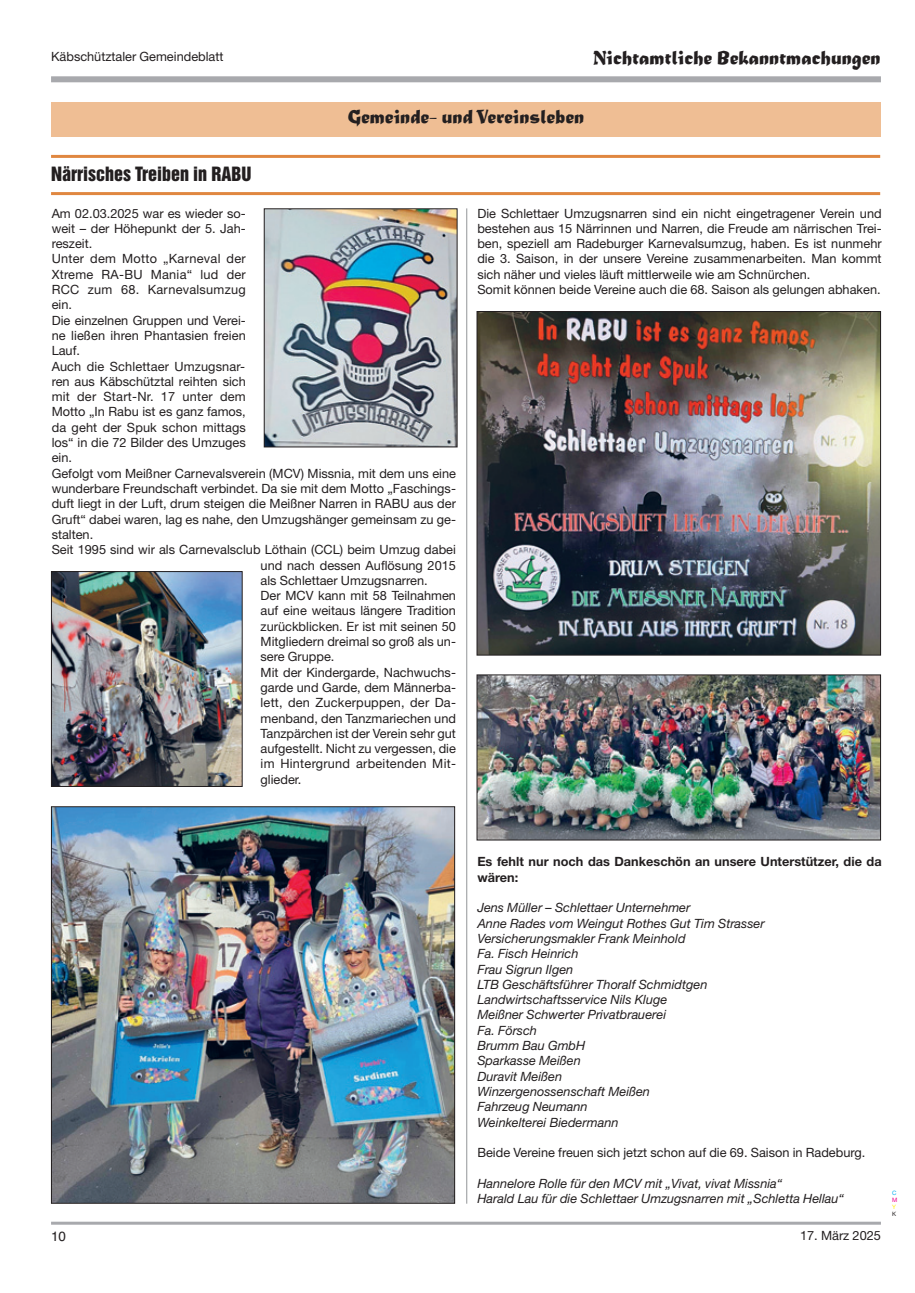
<style>
.page{position:relative;width:915px;height:1293px;background:#fff}
.page>*{position:absolute;margin:0;border:0;box-sizing:border-box;transform-origin:0 0}
.t1{font:21px "Matura";color:#231f20}
.t2{font:18px "Helvetica Inserat";color:#231f20}
.t3{font:13.5px "Helvetica";color:#231f20}
.t4{font:12.75px/15.3px "Helvetica Neue";color:#231f20}
.t5{font:italic 12.75px/15.3px "Helvetica Neue";color:#231f20}
.t6{font:12.75px "Helvetica Neue";letter-spacing:.02em;color:#231f20}
.t7{font:700 12.75px/15.3px "Helvetica Neue";color:#231f20}
.t8{font:6px "Helvetica Neue";color:#00aeef}
.t9{font:6px "Helvetica Neue";color:#ed028c}
.t10{font:6px "Helvetica Neue";color:#fff101}
.t11{font:6px "Helvetica Neue";color:#231f20}
</style>
<div class="page">
<div style="left:51px;top:76px;width:829px;height:6px;background:#a8a9ad"></div>
<hr style="left:51px;top:1221px;width:829px;height:3px;background:#a8a9ad">
<hr style="left:51px;top:155px;width:828px;height:3px;background:#e08740">
<hr style="left:51px;top:192px;width:828px;height:3px;background:#e08740">
<div style="left:52px;top:102px;width:828px;height:34px;background:#efbe94"></div>
<img style="left:53px;top:808px;width:400px;height:393px">
<img style="left:53px;top:573px;width:187px;height:212px">
<div style="left:51px;top:571px;width:191px;height:216px;border:1px solid #231f20"></div>
<img style="left:478px;top:676px;width:400px;height:162px">
<div style="left:476px;top:674px;width:404px;height:166px;border:1px solid #231f20"></div>
<img style="left:478px;top:313px;width:400px;height:340px">
<div style="left:476px;top:311px;width:404px;height:344px;border:1px solid #231f20"></div>
<img style="left:266px;top:210px;width:189px;height:235px">
<div style="left:264px;top:208px;width:193px;height:239px;border:1px solid #231f20"></div>
<hr style="left:466px;top:208px;width:1px;height:995px;background:#939598">
<p class="t4" style="left:51px;top:51px;width:174px">Käbschütztaler Gemeindeblatt</p>
<h1 class="t1" style="left:593px;top:50px;width:289px">Nichtamtliche Bekanntmachungen</h1>
<h2 class="t2" style="left:51px;top:166px;width:202px">Närrisches Treiben in RABU</h2>
<h1 class="t1" style="left:348px;top:110px;width:238px">Gemeinde- und Vereinsleben</h1>
<p class="t4" style="left:52px;top:207px;width:195px">Am 02.03.2025 war es wieder so-</p>
<p class="t4" style="left:52px;top:222px;width:195px">weit – der Höhepunkt der 5. Jah-</p>
<p class="t4" style="left:52px;top:237px;width:42px">reszeit.</p>
<p class="t6" style="left:52px;top:254px;width:195px">Unter dem Motto „Karneval der</p>
<p class="t6" style="left:52px;top:270px;width:195px">Xtreme RA-BU Mania“ lud der</p>
<p class="t6" style="left:52px;top:285px;width:195px">RCC zum 68. Karnevalsumzug</p>
<p class="t4" style="left:52px;top:298px;width:22px">ein.</p>
<p class="t4" style="left:52px;top:314px;width:195px">Die einzelnen Gruppen und Verei-</p>
<p class="t4" style="left:52px;top:329px;width:195px">ne ließen ihren Phantasien freien</p>
<p class="t4" style="left:52px;top:344px;width:30px">Lauf.</p>
<p class="t4" style="left:52px;top:360px;width:195px">Auch die Schlettaer Umzugsnar-</p>
<p class="t4" style="left:52px;top:375px;width:195px">ren aus Käbschütztal reihten sich</p>
<p class="t6" style="left:52px;top:392px;width:195px">mit der Start-Nr. 17 unter dem</p>
<p class="t4" style="left:52px;top:405px;width:195px">Motto „In Rabu ist es ganz famos,</p>
<p class="t4" style="left:52px;top:421px;width:195px">da geht der Spuk schon mittags</p>
<p class="t4" style="left:52px;top:436px;width:195px">los“ in die 72 Bilder des Umzuges</p>
<p class="t4" style="left:52px;top:451px;width:22px">ein.</p>
<p class="t4" style="left:52px;top:467px;width:405px">Gefolgt vom Meißner Carnevalsverein (MCV) Missnia, mit dem uns eine</p>
<p class="t4" style="left:52px;top:482px;width:405px">wunderbare Freundschaft verbindet. Da sie mit dem Motto „Faschings-</p>
<p class="t4" style="left:52px;top:497px;width:405px">duft liegt in der Luft, drum steigen die Meißner Narren in RABU aus der</p>
<p class="t4" style="left:52px;top:513px;width:405px">Gruft“ dabei waren, lag es nahe, den Umzugshänger gemeinsam zu ge-</p>
<p class="t4" style="left:52px;top:528px;width:43px">stalten.</p>
<p class="t4" style="left:52px;top:543px;width:405px">Seit 1995 sind wir als Carnevalsclub Löthain (CCL) beim Umzug dabei</p>
<p class="t4" style="left:260px;top:558px;width:197px">und nach dessen Auflösung 2015</p>
<p class="t4" style="left:260px;top:574px;width:168px">als Schlettaer Umzugsnarren.</p>
<p class="t4" style="left:260px;top:589px;width:197px">Der MCV kann mit 58 Teilnahmen</p>
<p class="t4" style="left:260px;top:604px;width:197px">auf eine weitaus längere Tradition</p>
<p class="t4" style="left:260px;top:620px;width:197px">zurückblicken. Er ist mit seinen 50</p>
<p class="t4" style="left:260px;top:635px;width:197px">Mitgliedern dreimal so groß als un-</p>
<p class="t4" style="left:260px;top:650px;width:75px">sere Gruppe.</p>
<p class="t4" style="left:260px;top:666px;width:197px">Mit der Kindergarde, Nachwuchs-</p>
<p class="t4" style="left:260px;top:681px;width:197px">garde und Garde, dem Männerba-</p>
<p class="t4" style="left:260px;top:696px;width:197px">lett, den Zuckerpuppen, der Da-</p>
<p class="t4" style="left:260px;top:711px;width:197px">menband, den Tanzmariechen und</p>
<p class="t4" style="left:260px;top:727px;width:197px">Tanzpärchen ist der Verein sehr gut</p>
<p class="t4" style="left:260px;top:742px;width:197px">aufgestellt. Nicht zu vergessen, die</p>
<p class="t6" style="left:260px;top:759px;width:197px">im Hintergrund arbeitenden Mit-</p>
<p class="t4" style="left:260px;top:773px;width:42px">glieder.</p>
<p class="t4" style="left:477px;top:207px;width:405px">Die Schlettaer Umzugsnarren sind ein nicht eingetragener Verein und bestehen aus 15 Närrinnen und Narren, die Freude am närrischen Trei&shy;ben, speziell am Radeburger Karnevalsumzug, haben. Es ist nunmehr die 3. Saison, in der unsere Vereine zusammenarbeiten. Man kommt sich näher und vieles läuft mittlerweile wie am Schnürchen.<br>Somit können beide Vereine auch die 68. Saison als gelungen abhaken.</p>
<p class="t3" style="left:51px;top:1228px;width:17px">10</p>
<p class="t7" style="left:477px;top:855px;width:405px">Es fehlt nur noch das Dankeschön an unsere Unterstützer, die da wären:</p>
<p class="t5" style="left:477px;top:901px;width:289px">Jens Müller – Schlettaer Unternehmer<br>Anne Rades vom Weingut Rothes Gut Tim Strasser<br>Versicherungsmakler Frank Meinhold<br>Fa. Fisch Heinrich<br>Frau Sigrun Ilgen<br>LTB Geschäftsführer Thoralf Schmidtgen<br>Landwirtschaftsservice Nils Kluge<br>Meißner Schwerter Privatbrauerei<br>Fa. Försch<br>Brumm Bau GmbH<br>Sparkasse Meißen<br>Duravit Meißen<br>Winzergenossenschaft Meißen<br>Fahrzeug Neumann<br>Weinkelterei Biedermann</p>
<p class="t4" style="left:477px;top:1146px;width:389px">Beide Vereine freuen sich jetzt schon auf die 69. Saison in Radeburg.</p>
<p class="t5" style="left:477px;top:1177px;width:368px">Hannelore Rolle für den MCV mit „Vivat, vivat Missnia“<br>Harald Lau für die Schlettaer Umzugsnarren mit „Schletta Hellau“</p>
<p class="t4" style="left:799px;top:1228px;width:82px">17. März 2025</p>
<p class="t8" style="left:891px;top:1190px;width:6px">C</p>
<p class="t9" style="left:891px;top:1197px;width:7px">M</p>
<p class="t10" style="left:891px;top:1204px;width:5px">Y</p>
<p class="t11" style="left:891px;top:1211px;width:6px">K</p>
</div>
